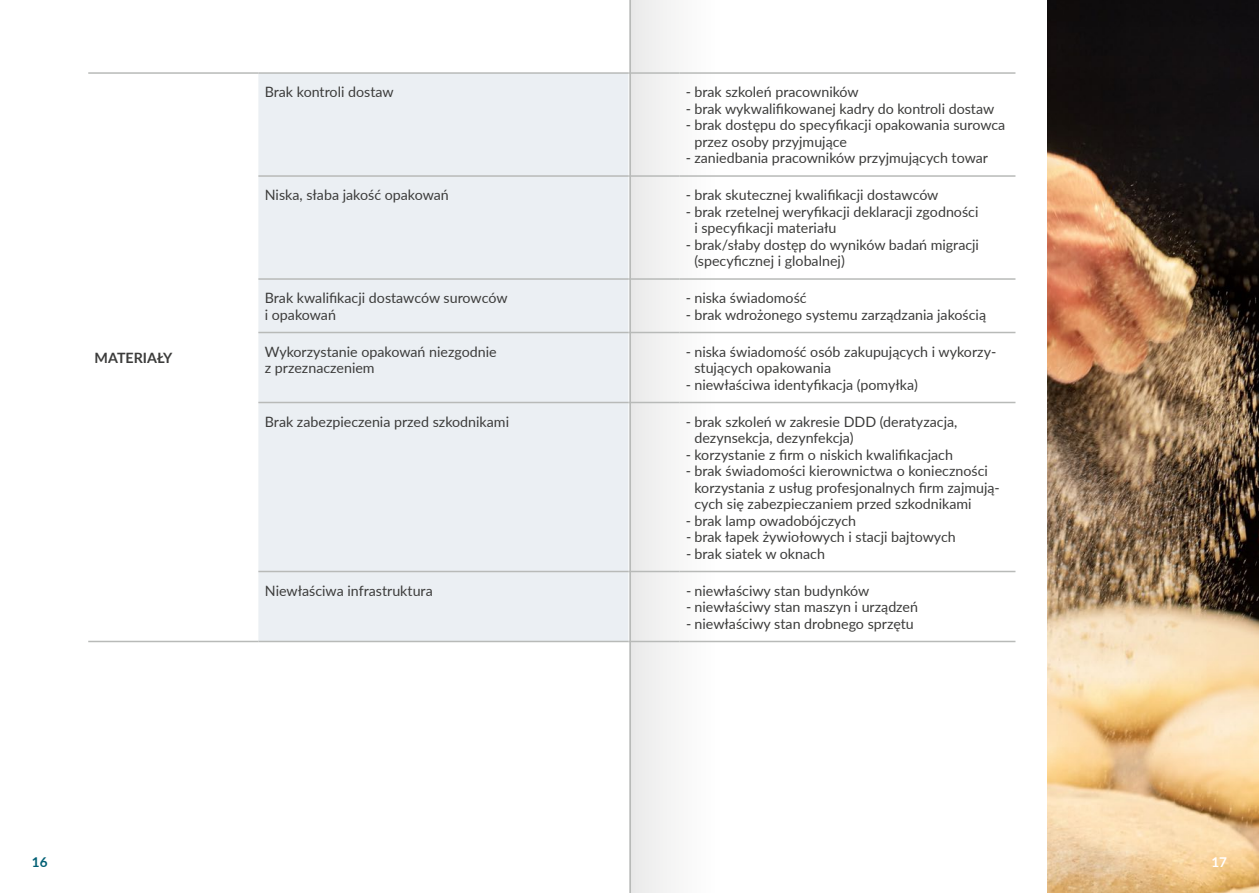
<style>
.page{position:relative;width:1259px;height:893px;background:#fff}
.page>*{position:absolute;margin:0;border:0;box-sizing:border-box;transform-origin:0 0}
.t1{font:14.25px/16.5px "Lato";color:#3c3c3b}
.t2{font:700 14.25px "Lato";color:#3c3c3b}
.t3{font:700 13.5px "Lato";color:#005f74}
.t4{font:700 13.5px "Lato";color:#fff}
</style>
<div class="page">
<div style="left:629px;top:0;width:85px;height:893px;background:#f5f5f5"></div>
<hr style="left:629px;top:0;width:2px;height:893px;background:#b8bab8">
<div style="left:258px;top:74px;width:370px;height:567px;background:#ebeff3"></div>
<hr style="left:88px;top:72px;width:170px;height:2px;background:#b8bab8">
<hr style="left:258px;top:72px;width:370px;height:2px;background:#b8bab8">
<hr style="left:628px;top:72px;width:51px;height:2px;background:#b8bab8">
<hr style="left:679px;top:72px;width:336px;height:2px;background:#b8bab8">
<hr style="left:258px;top:175px;width:370px;height:2px;background:#b8bab8">
<hr style="left:628px;top:175px;width:51px;height:2px;background:#b8bab8">
<hr style="left:679px;top:175px;width:336px;height:2px;background:#b8bab8">
<hr style="left:258px;top:278px;width:370px;height:2px;background:#b8bab8">
<hr style="left:628px;top:278px;width:51px;height:2px;background:#b8bab8">
<hr style="left:679px;top:278px;width:336px;height:2px;background:#b8bab8">
<hr style="left:258px;top:332px;width:370px;height:1px;background:#b8bab8">
<hr style="left:628px;top:332px;width:51px;height:1px;background:#b8bab8">
<hr style="left:679px;top:332px;width:336px;height:1px;background:#b8bab8">
<hr style="left:258px;top:402px;width:370px;height:1px;background:#b8bab8">
<hr style="left:628px;top:402px;width:51px;height:1px;background:#b8bab8">
<hr style="left:679px;top:402px;width:336px;height:1px;background:#b8bab8">
<hr style="left:258px;top:571px;width:370px;height:1px;background:#b8bab8">
<hr style="left:628px;top:571px;width:51px;height:1px;background:#b8bab8">
<hr style="left:679px;top:571px;width:336px;height:1px;background:#b8bab8">
<hr style="left:88px;top:641px;width:170px;height:1px;background:#b8bab8">
<hr style="left:258px;top:641px;width:370px;height:1px;background:#b8bab8">
<hr style="left:628px;top:641px;width:51px;height:1px;background:#b8bab8">
<hr style="left:679px;top:641px;width:336px;height:1px;background:#b8bab8">
<img style="left:1047px;top:0;width:212px;height:893px">
<p class="t2" style="left:95px;top:347px;width:79px">MATERIAŁY</p>
<p class="t3" style="left:32px;top:853px;width:17px">16</p>
<p class="t1" style="left:265px;top:83px;width:130px">Brak kontroli dostaw</p>
<p class="t1" style="left:686px;top:83px;width:174px">- brak szkoleń pracowników</p>
<p class="t1" style="left:686px;top:100px;width:310px">- brak wykwalifikowanej kadry do kontroli dostaw</p>
<p class="t1" style="left:694px;top:116px;width:312px;text-indent:-9px">- brak dostępu do specyfikacji opakowania surowca przez osoby przyjmujące</p>
<p class="t1" style="left:686px;top:149px;width:304px">- zaniedbania pracowników przyjmujących towar</p>
<p class="t1" style="left:265px;top:186px;width:186px">Niska, słaba jakość opakowań</p>
<p class="t1" style="left:686px;top:186px;width:254px">- brak skutecznej kwalifikacji dostawców</p>
<p class="t1" style="left:694px;top:203px;width:285px;text-indent:-9px">- brak rzetelnej weryfikacji deklaracji zgodności i specyfikacji materiału</p>
<p class="t1" style="left:694px;top:236px;width:286px;text-indent:-9px">- brak/słaby dostęp do wyników badań migracji (specyficznej i globalnej)</p>
<p class="t1" style="left:265px;top:289px;width:244px">Brak kwalifikacji dostawców surowców i opakowań</p>
<p class="t1" style="left:686px;top:289px;width:122px">- niska świadomość</p>
<p class="t1" style="left:686px;top:306px;width:302px">- brak wdrożonego systemu zarządzania jakością</p>
<p class="t1" style="left:265px;top:343px;width:233px">Wykorzystanie opakowań niezgodnie z przeznaczeniem</p>
<p class="t1" style="left:694px;top:343px;width:303px;text-indent:-9px">- niska świadomość osób zakupujących i wykorzy&shy;stujących opakowania</p>
<p class="t1" style="left:686px;top:376px;width:233px">- niewłaściwa identyfikacja (pomyłka)</p>
<p class="t1" style="left:265px;top:413px;width:246px">Brak zabezpieczenia przed szkodnikami</p>
<p class="t1" style="left:694px;top:413px;width:264px;text-indent:-9px">- brak szkoleń w zakresie DDD (deratyzacja, dezynsekcja, dezynfekcja)</p>
<p class="t1" style="left:686px;top:446px;width:269px">- korzystanie z firm o niskich kwalifikacjach</p>
<p class="t1" style="left:694px;top:462px;width:307px;text-indent:-9px">- brak świadomości kierownictwa o konieczności korzystania z usług profesjonalnych firm zajmują&shy;cych się zabezpieczaniem przed szkodnikami</p>
<p class="t1" style="left:686px;top:512px;width:172px">- brak lamp owadobójczych</p>
<p class="t1" style="left:686px;top:528px;width:271px">- brak łapek żywiołowych i stacji bajtowych</p>
<p class="t1" style="left:686px;top:545px;width:140px">- brak siatek w oknach</p>
<p class="t1" style="left:265px;top:582px;width:169px">Niewłaściwa infrastruktura</p>
<p class="t1" style="left:686px;top:582px;width:185px">- niewłaściwy stan budynków</p>
<p class="t1" style="left:686px;top:598px;width:234px">- niewłaściwy stan maszyn i urządzeń</p>
<p class="t1" style="left:686px;top:615px;width:229px">- niewłaściwy stan drobnego sprzętu</p>
<p class="t4" style="left:1211px;top:853px;width:17px">17</p>
</div>
